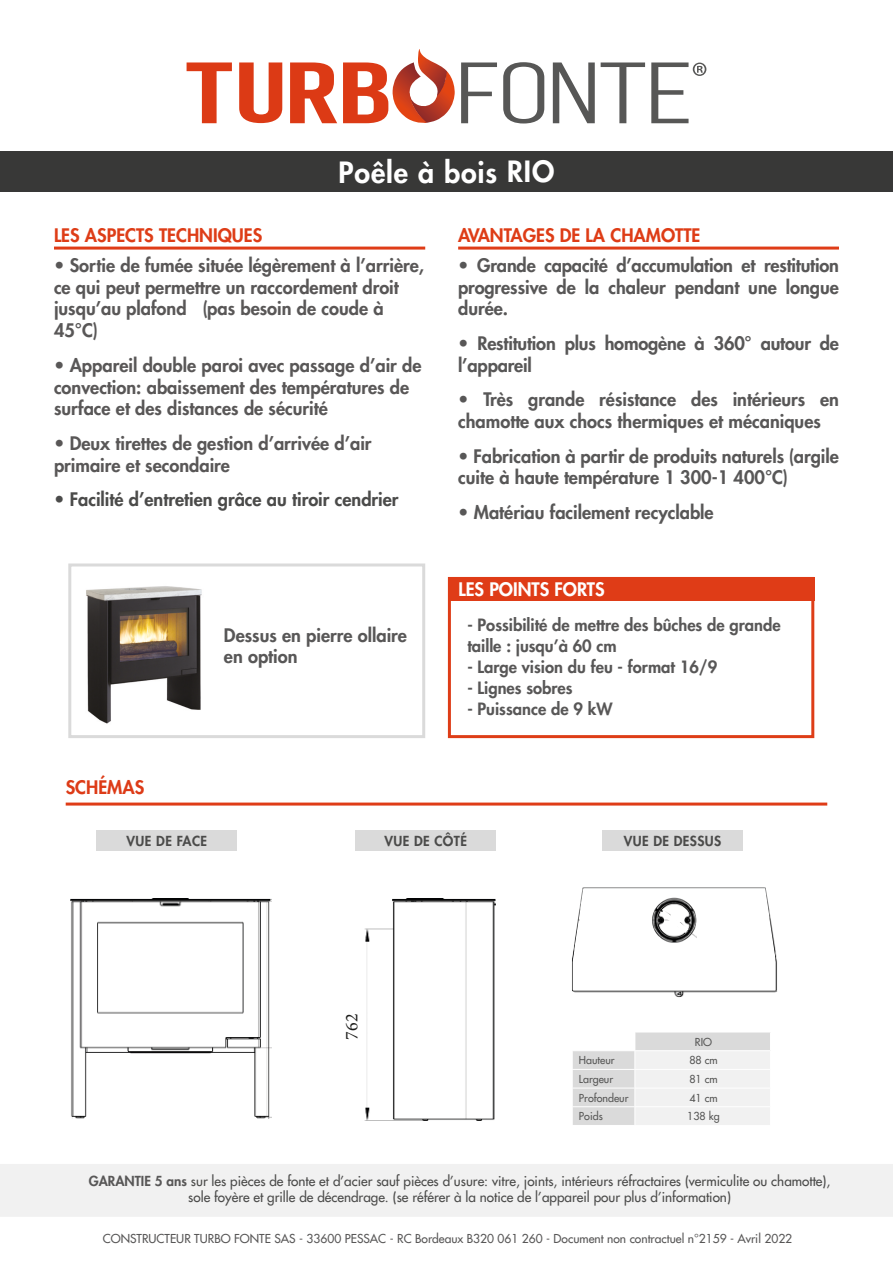
<style>
.page{position:relative;width:893px;height:1263px;background:#fff}
.page>*{position:absolute;margin:0;border:0;box-sizing:border-box;transform-origin:0 0}
.t1{font:800 28.5px "Futura LT";letter-spacing:.03em;color:#fff}
.t2{font:800 18.15px/21.8px "Futura LT";color:#585757}
.t3{font:800 18.15px/21.8px "Futura LT";color:#595757}
.t4{font:800 18.15px "Futura LT";color:#4b4b4a}
.t5{font:800 18.15px "Futura LT";color:#de3c16}
.t6{font:800 18.15px "Futura LT";color:#de3d17}
.t7{font:800 18.15px "Futura LT";color:#fff}
.t8{font:800 18.15px "Futura LT";color:#dd3b17}
.t9{font:18px "Minion Pro";color:#1d1d1b}
.t10{font:800 16.5px/21px "Futura LT";color:#585757}
.t11{font:13.5px "Futura LT";color:#4b4b4a}
.t12{font:800 13.5px "Futura LT";letter-spacing:.03em;color:#4b4b4a}
.t13{font:12px "Futura LT";color:#585757}
.t14{font:10.65px "Futura LT";color:#575756}
.s1{font-weight:800;color:#585757}
</style>
<div class="page">
<div style="left:0;top:151px;width:893px;height:41px;background:#383837"></div>
<img style="left:70px;top:898px;width:201px;height:220px">
<img style="left:365px;top:899px;width:131px;height:221px">
<img style="left:572px;top:887px;width:205px;height:110px">
<div style="left:697px;top:892px;width:44px;height:74px;background:#fff"></div>
<div style="left:580px;top:915px;width:72px;height:9px;background:#fff"></div>
<svg style="left:661px;top:910px;width:28px;height:23px"></svg>
<img style="left:86px;top:586px;width:116px;height:138px">
<div style="left:68px;top:563px;width:357px;height:175px;border:3px solid #dadada"></div>
<div style="left:344px;top:994px;width:22px;height:46px;background:#fff"></div>
<hr style="left:66px;top:802px;width:761px;height:3px;background:#df3c17">
<div style="left:97px;top:831px;width:140px;height:20px;background:#dadada"></div>
<div style="left:355px;top:831px;width:141px;height:20px;background:#dadada"></div>
<div style="left:602px;top:831px;width:141px;height:20px;background:#dadada"></div>
<div style="left:0;top:1164px;width:893px;height:53px;background:#f1f1f1"></div>
<svg style="left:461px;top:62px;width:36px;height:61px"></svg>
<svg style="left:503px;top:62px;width:41px;height:61px"></svg>
<svg style="left:553px;top:62px;width:42px;height:61px"></svg>
<svg style="left:601px;top:62px;width:44px;height:61px"></svg>
<svg style="left:187px;top:62px;width:45px;height:61px"></svg>
<svg style="left:239px;top:62px;width:43px;height:61px"></svg>
<svg style="left:290px;top:62px;width:47px;height:61px"></svg>
<svg style="left:651px;top:62px;width:55px;height:61px"></svg>
<svg style="left:343px;top:49px;width:112px;height:75px"></svg>
<div style="left:448px;top:577px;width:366px;height:161px;border:3px solid #de3d17"></div>
<div style="left:448px;top:577px;width:366px;height:23px;background:#df3c17"></div>
<hr style="left:54px;top:247px;width:371px;height:3px;background:#df3c17">
<hr style="left:458px;top:247px;width:381px;height:3px;background:#df3c17">
<svg style="left:573px;top:1032px;width:197px;height:93px"></svg>
<hr style="left:572px;top:1106px;width:63px;height:1px;background:#fff">
<hr style="left:635px;top:1106px;width:136px;height:1px;background:#fff">
<p class="t1" style="left:339px;top:153px;width:217px">Poêle à bois RIO</p>
<p class="t6" style="left:54px;top:223px;width:210px">LES ASPECTS TECHNIQUES</p>
<p class="t3" style="left:54px;top:254px;width:372px">• Sortie de fumée située légèrement à l’arrière, ce qui peut permettre un raccordement droit jusqu’au plafond (pas besoin de coude à 45°C)</p>
<p class="t3" style="left:54px;top:354px;width:369px">• Appareil double paroi avec passage d’air de convection: abaissement des températures de surface et des distances de sécurité</p>
<p class="t3" style="left:54px;top:432px;width:319px">• Deux tirettes de gestion d’arrivée d’air primaire et secondaire</p>
<p class="t4" style="left:54px;top:487px;width:346px">• Facilité d’entretien grâce au tiroir cendrier</p>
<p class="t8" style="left:66px;top:775px;width:80px">SCHÉMAS</p>
<p class="t2" style="left:224px;top:624px;width:185px">Dessus en pierre ollaire</p>
<p class="t2" style="left:224px;top:645px;width:75px">en option</p>
<p class="t5" style="left:458px;top:223px;width:244px">AVANTAGES DE LA CHAMOTTE</p>
<p class="t2" style="left:458px;top:254px;width:382px;text-align:justify">• Grande capacité d’accumulation et restitution progressive de la chaleur pendant une longue durée.</p>
<p class="t2" style="left:458px;top:332px;width:382px">• Restitution plus homogène à 360° autour de l’appareil</p>
<p class="t2" style="left:458px;top:388px;width:382px">• Très grande résistance des intérieurs en chamotte aux chocs thermiques et mécaniques</p>
<p class="t2" style="left:458px;top:445px;width:382px">• Fabrication à partir de produits naturels (argile cuite à haute température 1 300-1 400°C)</p>
<p class="t2" style="left:458px;top:501px;width:257px">• Matériau facilement recyclable</p>
<p class="t7" style="left:458px;top:577px;width:148px">LES POINTS FORTS</p>
<p class="t10" style="left:467px;top:614px;width:315px">- Possibilité de mettre des bûches de grande taille : jusqu’à 60 cm</p>
<p class="t10" style="left:467px;top:656px;width:251px">- Large vision du feu - format 16/9</p>
<p class="t10" style="left:467px;top:677px;width:107px">- Lignes sobres</p>
<p class="t10" style="left:467px;top:698px;width:147px">- Puissance de 9 kW</p>
<p class="t12" style="left:127px;top:832px;width:82px">VUE DE FACE</p>
<p class="t12" style="left:384px;top:832px;width:84px">VUE DE CÔTÉ</p>
<p class="t12" style="left:624px;top:832px;width:99px">VUE DE DESSUS</p>
<p class="t9" style="left:340px;top:1040px;width:27px;rotate:-90deg">762</p>
<p class="t14" style="left:695px;top:1035px;width:19px">RIO</p>
<p class="t14" style="left:579px;top:1053px;width:37px">Hauteur</p>
<p class="t14" style="left:689px;top:1053px;width:30px">88 cm</p>
<p class="t14" style="left:579px;top:1072px;width:36px">Largeur</p>
<p class="t14" style="left:689px;top:1072px;width:30px">81 cm</p>
<p class="t14" style="left:579px;top:1091px;width:51px">Profondeur</p>
<p class="t14" style="left:689px;top:1091px;width:30px">41 cm</p>
<p class="t14" style="left:579px;top:1109px;width:25px">Poids</p>
<p class="t14" style="left:687px;top:1109px;width:34px">138 kg</p>
<p class="t11" style="left:89px;top:1172px;width:743px"><span class="s1">GARANTIE 5 ans</span> sur les pièces de fonte et d’acier sauf pièces d’usure: vitre, joints, intérieurs réfractaires (vermiculite ou chamotte),</p>
<p class="t11" style="left:188px;top:1188px;width:544px">sole foyère et grille de décendrage. (se référer à la notice de l’appareil pour plus d’information)</p>
<p class="t13" style="left:103px;top:1231px;width:691px">CONSTRUCTEUR TURBO FONTE SAS - 33600 PESSAC - RC Bordeaux B320 061 260 - Document non contractuel n°2159 - Avril 2022</p>
</div>
